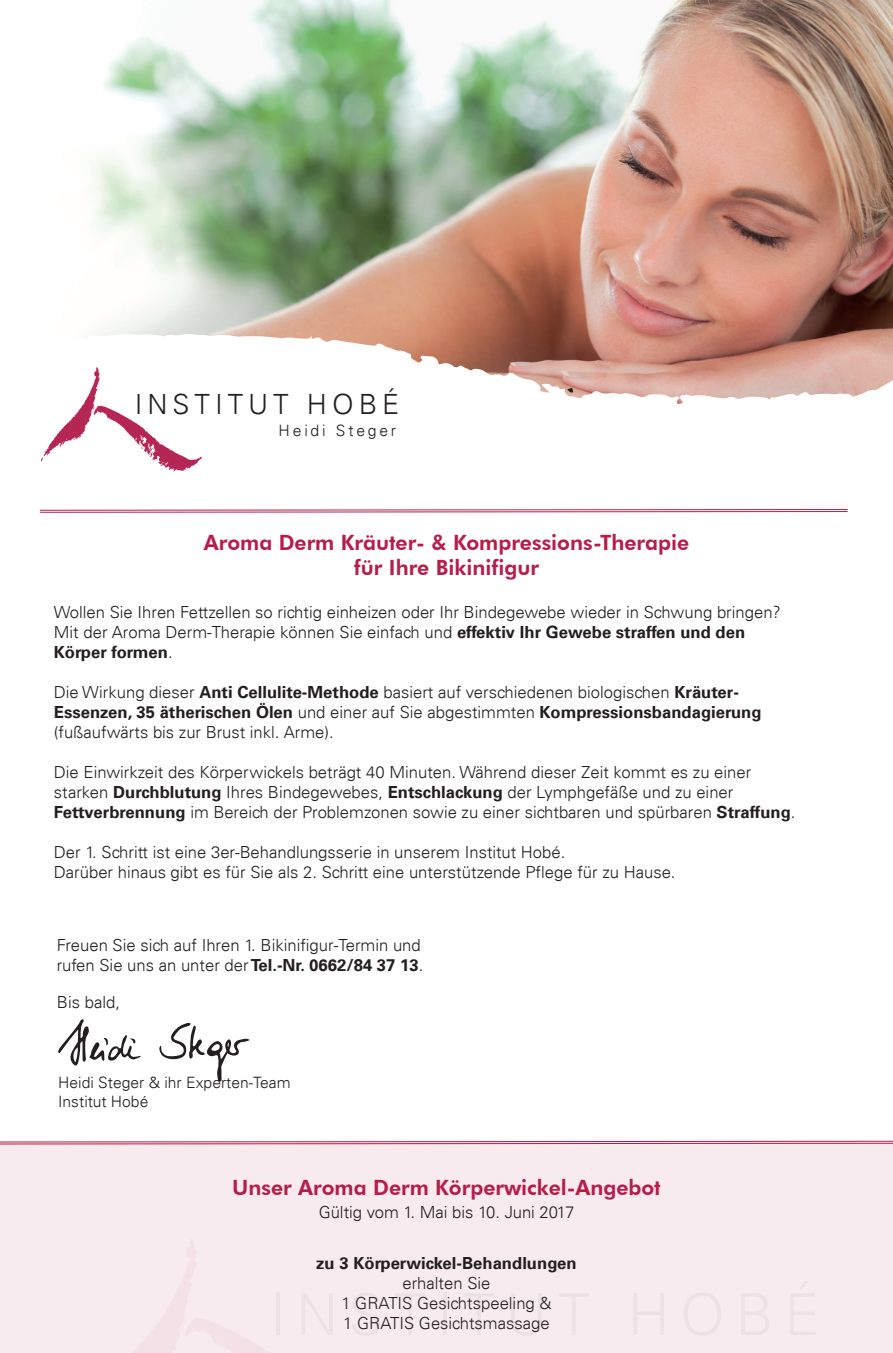
<style>
.page{position:relative;width:893px;height:1353px;background:#fff}
.page>*{position:absolute;margin:0;border:0;box-sizing:border-box;transform-origin:0 0}
.t1{font:300 27.9px "Univers";letter-spacing:.175em;color:#231f20}
.t2{font:800 21.15px "Futura BT";color:#b61d49}
.t3{font:300 16.65px "Univers";color:#231f20}
.t4{font:700 16.65px "Univers";color:#231f20}
.t5{font:300 15.75px "Univers";letter-spacing:.175em;color:#231f20}
.t6{font:300 15.6px "Univers";color:#231f20}
.s1{font-weight:700}
.s2{font-weight:300}
</style>
<div class="page">
<div style="left:0;top:1142px;width:893px;height:210px;background:#f8ebef"></div>
<img style="left:91px;top:0;width:802px;height:319px">
<svg style="left:100px;top:319px;width:793px;height:85px"></svg>
<svg style="left:567px;top:388px;width:6px;height:5px"></svg>
<img style="left:41px;top:362px;width:164px;height:110px">
<svg style="left:39px;top:509px;width:809px;height:4px;background:#d98da3"></svg>
<svg style="left:0;top:1140px;width:893px;height:4px"></svg>
<svg style="left:159px;top:1022px;width:90px;height:59px"></svg>
<svg style="left:58px;top:1019px;width:83px;height:46px"></svg>
<p class="t1" style="left:135px;top:387px;width:266px">INSTITUT HOBÉ</p>
<p class="t5" style="left:279px;top:421px;width:119px">Heidi Steger</p>
<p class="t2" style="left:204px;top:529px;width:487px">Aroma Derm Kräuter- &amp; Kompressions-Therapie</p>
<p class="t2" style="left:354px;top:555px;width:187px">für Ihre Bikinifigur</p>
<p class="t3" style="left:54px;top:602px;width:729px">Wollen Sie Ihren Fettzellen so richtig einheizen oder Ihr Bindegewebe wieder in Schwung bringen?</p>
<p class="t3" style="left:54px;top:622px;width:693px">Mit der Aroma Derm-Therapie können Sie einfach und <span class="s1">effektiv Ihr Gewebe straffen und den</span></p>
<p class="t4" style="left:54px;top:642px;width:120px">Körper formen<span class="s2">.</span></p>
<p class="t3" style="left:54px;top:682px;width:687px">Die Wirkung dieser <span class="s1">Anti Cellulite-Methode</span> basiert auf verschiedenen biologischen <span class="s1">Kräuter-</span></p>
<p class="t4" style="left:54px;top:702px;width:709px">Essenzen, 35 ätherischen Ölen <span class="s2">und einer auf Sie abgestimmten</span> Kompressionsbandagierung</p>
<p class="t3" style="left:54px;top:722px;width:281px">(fußaufwärts bis zur Brust inkl. Arme).</p>
<p class="t3" style="left:54px;top:762px;width:699px">Die Einwirkzeit des Körperwickels beträgt 40 Minuten. Während dieser Zeit kommt es zu einer</p>
<p class="t3" style="left:54px;top:782px;width:681px">starken <span class="s1">Durchblutung</span> Ihres Bindegewebes, <span class="s1">Entschlackung</span> der Lymphgefäße und zu einer</p>
<p class="t3" style="left:54px;top:802px;width:743px"><span class="s1">Fettverbrennung</span> im Bereich der Problemzonen sowie zu einer sichtbaren und spürbaren <span class="s1">Straffung</span>.</p>
<p class="t3" style="left:54px;top:842px;width:513px">Der 1. Schritt ist eine 3er-Behandlungsserie in unserem Institut Hobé.</p>
<p class="t3" style="left:54px;top:862px;width:623px">Darüber hinaus gibt es für Sie als 2. Schritt eine unterstützende Pflege für zu Hause.</p>
<p class="t3" style="left:57px;top:934px;width:365px">Freuen Sie sich auf Ihren 1. Bikinifigur-Termin und</p>
<p class="t3" style="left:57px;top:954px;width:368px">rufen Sie uns an unter der <span class="s1">Tel.-Nr. 0662/84 37 13</span>.</p>
<p class="t3" style="left:57px;top:991px;width:65px">Bis bald,</p>
<p class="t6" style="left:58px;top:1072px;width:234px">Heidi Steger &amp; ihr Experten-Team</p>
<p class="t6" style="left:58px;top:1091px;width:92px">Institut Hobé</p>
<p class="t2" style="left:232px;top:1174px;width:430px">Unser Aroma Derm Körperwickel-Angebot</p>
<p class="t3" style="left:319px;top:1201px;width:257px">Gültig vom 1. Mai bis 10. Juni 2017</p>
<p class="t4" style="left:316px;top:1253px;width:262px">zu 3 Körperwickel-Behandlungen</p>
<p class="t3" style="left:402px;top:1272px;width:90px">erhalten Sie</p>
<p class="t3" style="left:341px;top:1292px;width:212px">1 GRATIS Gesichtspeeling &amp;</p>
<p class="t3" style="left:343px;top:1312px;width:208px">1 GRATIS Gesichtsmassage</p>
</div>
